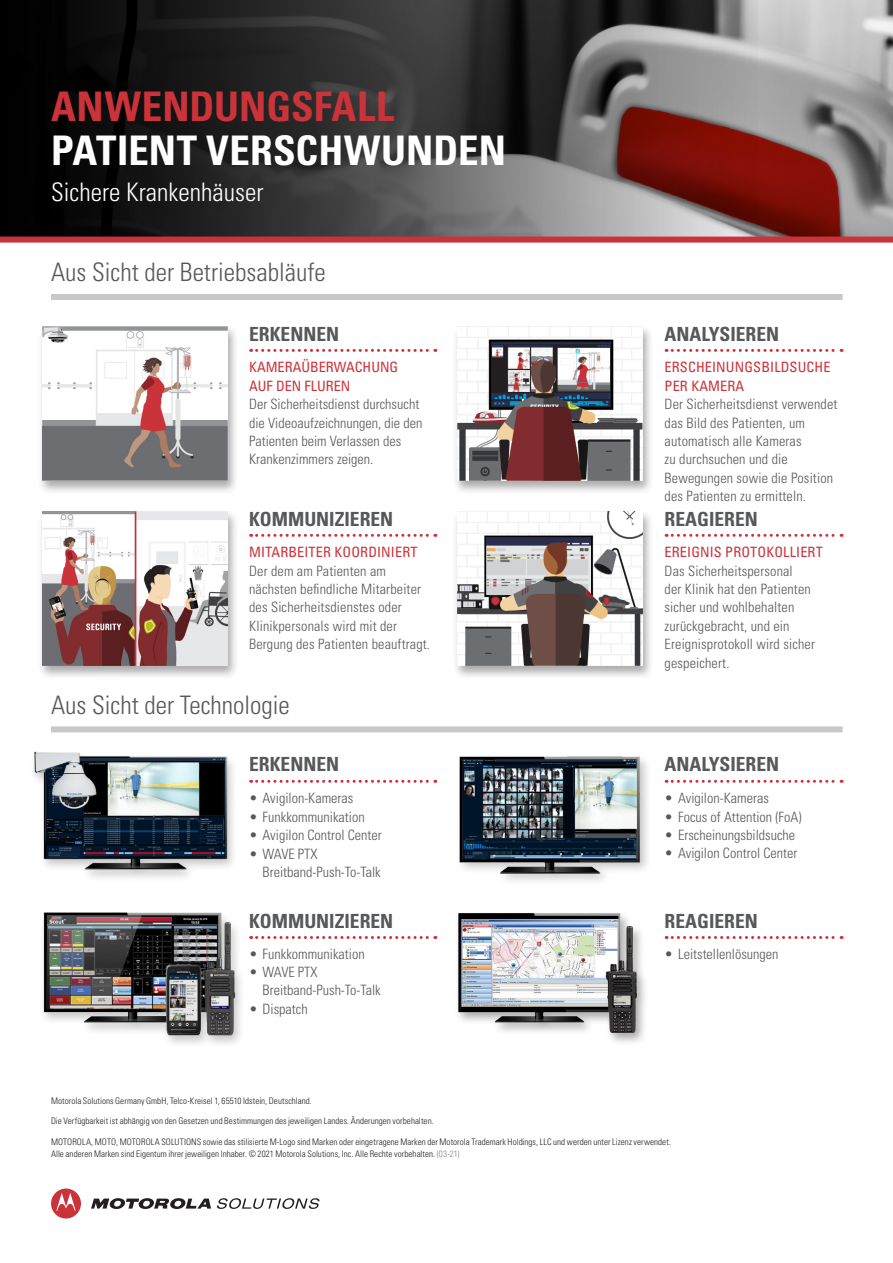
<style>
.page{position:relative;width:893px;height:1263px;background:#fff}
.page>*{position:absolute;margin:0;border:0;box-sizing:border-box;transform-origin:0 0}
.Body_Text{font:700 condensed 40.8px "Univers LT Std";color:#fff}
.Body_Text-2{font:700 condensed 40.8px "Univers LT Std";color:#cb333b}
.t1{font:300 condensed 25.5px "Univers LT Std";color:#57585a}
.t2{font:300 condensed 25.5px "Univers LT Std";color:#fff}
.t3{font:700 condensed 19.5px "Univers LT Std";color:#57585a}
.t4{font:300 condensed 14.25px/18.3px "Univers LT Std";letter-spacing:.01em;color:#57585a}
.t5{font:condensed 14.25px/18.3px "Univers LT Std";letter-spacing:.01em;color:#cb333b}
.t6{font:300 condensed 9px "Univers";letter-spacing:.005em;color:#231f20}
.s1{color:#808285}
</style>
<div class="page">
<img style="left:758px;top:0;width:135px;height:237px">
<svg style="left:0;top:0;width:758px;height:237px;background:#3f3837"></svg>
<div style="left:0;top:237px;width:893px;height:6px;background:#cb333b"></div>
<div style="left:38px;top:324px;width:201px;height:171px;background:#231f20;opacity:.38"></div>
<img style="left:42px;top:326px;width:186px;height:155px">
<div style="left:30px;top:750px;width:208px;height:132px;background:#231f20;opacity:.25"></div>
<img style="left:30px;top:750px;width:199px;height:123px">
<div style="left:38px;top:509px;width:201px;height:171px;background:#231f20;opacity:.38"></div>
<img style="left:42px;top:511px;width:186px;height:155px">
<div style="left:453px;top:324px;width:201px;height:171px;background:#231f20;opacity:.38"></div>
<img style="left:457px;top:326px;width:186px;height:155px">
<div style="left:453px;top:509px;width:201px;height:171px;background:#231f20;opacity:.38"></div>
<img style="left:457px;top:511px;width:186px;height:155px">
<svg style="left:251px;top:349px;width:185px;height:3px"></svg>
<svg style="left:251px;top:780px;width:185px;height:3px"></svg>
<svg style="left:251px;top:534px;width:185px;height:3px"></svg>
<svg style="left:251px;top:936px;width:185px;height:3px"></svg>
<svg style="left:666px;top:349px;width:176px;height:3px"></svg>
<svg style="left:666px;top:780px;width:176px;height:3px"></svg>
<svg style="left:666px;top:534px;width:176px;height:3px"></svg>
<svg style="left:666px;top:936px;width:176px;height:3px"></svg>
<div style="left:456px;top:753px;width:196px;height:133px;background:#231f20;opacity:.25"></div>
<img style="left:457px;top:754px;width:186px;height:123px">
<div style="left:51px;top:726px;width:792px;height:6px;background:#c7c8ca"></div>
<div style="left:51px;top:294px;width:792px;height:6px;background:#c7c8ca"></div>
<svg style="left:91px;top:1198px;width:120px;height:11px"></svg>
<svg style="left:51px;top:1188px;width:30px;height:30px"></svg>
<svg style="left:217px;top:1198px;width:102px;height:11px"></svg>
<div style="left:454px;top:911px;width:194px;height:135px;background:#231f20;opacity:.38"></div>
<img style="left:454px;top:911px;width:188px;height:128px">
<div style="left:39px;top:911px;width:207px;height:137px;background:#231f20;opacity:.25"></div>
<img style="left:41px;top:911px;width:200px;height:128px">
<p class="Body_Text-2" style="left:51px;top:81px;width:345px">ANWENDUNGSFALL</p>
<p class="Body_Text" style="left:51px;top:125px;width:456px">PATIENT VERSCHWUNDEN</p>
<p class="t2" style="left:51px;top:176px;width:214px">Sichere Krankenhäuser</p>
<p class="t1" style="left:51px;top:257px;width:276px">Aus Sicht der Betriebsabläufe</p>
<p class="t3" style="left:249px;top:322px;width:91px">ERKENNEN</p>
<p class="t3" style="left:665px;top:322px;width:116px">ANALYSIEREN</p>
<p class="t5" style="left:249px;top:358px;width:151px">KAMERAÜBERWACHUNG<br>AUF DEN FLUREN</p>
<p class="t4" style="left:249px;top:395px;width:175px">Der Sicherheitsdienst durchsucht die Videoaufzeichnungen, die den<br>Patienten beim Verlassen des<br>Krankenzimmers zeigen.</p>
<p class="t5" style="left:665px;top:358px;width:167px">ERSCHEINUNGSBILDSUCHE<br>PER KAMERA</p>
<p class="t4" style="left:665px;top:395px;width:174px">Der Sicherheitsdienst verwendet das Bild des Patienten, um automatisch alle Kameras<br>zu durchsuchen und die<br>Bewegungen sowie die Position des Patienten zu ermitteln.</p>
<p class="t3" style="left:249px;top:507px;width:146px">KOMMUNIZIEREN</p>
<p class="t3" style="left:665px;top:507px;width:95px">REAGIEREN</p>
<p class="t5" style="left:249px;top:543px;width:170px">MITARBEITER KOORDINIERT</p>
<p class="t4" style="left:249px;top:562px;width:182px">Der dem am Patienten am nächsten befindliche Mitarbeiter des Sicherheitsdienstes oder<br>Klinikpersonals wird mit der<br>Bergung des Patienten beauftragt.</p>
<p class="t5" style="left:665px;top:543px;width:160px">EREIGNIS PROTOKOLLIERT</p>
<p class="t4" style="left:665px;top:562px;width:152px">Das Sicherheitspersonal<br>der Klinik hat den Patienten sicher und wohlbehalten zurückgebracht, und ein<br>Ereignisprotokoll wird sicher gespeichert.</p>
<p class="t1" style="left:51px;top:689px;width:240px">Aus Sicht der Technologie</p>
<p class="t3" style="left:249px;top:752px;width:91px">ERKENNEN</p>
<p class="t3" style="left:665px;top:752px;width:116px">ANALYSIEREN</p>
<p class="t4" style="left:249px;top:789px;width:106px">• Avigilon-Kameras</p>
<p class="t4" style="left:249px;top:808px;width:117px">• Funkkommunikation</p>
<p class="t4" style="left:249px;top:826px;width:134px">• Avigilon Control Center</p>
<p class="t4" style="left:263px;top:844px;width:120px;text-indent:-14px">• WAVE PTX<br>Breitband-Push-To-Talk</p>
<p class="t4" style="left:665px;top:789px;width:106px">• Avigilon-Kameras</p>
<p class="t4" style="left:665px;top:807px;width:138px">• Focus of Attention (FoA)</p>
<p class="t4" style="left:665px;top:826px;width:132px">• Erscheinungsbildsuche</p>
<p class="t4" style="left:665px;top:844px;width:134px">• Avigilon Control Center</p>
<p class="t3" style="left:249px;top:909px;width:146px">KOMMUNIZIEREN</p>
<p class="t3" style="left:665px;top:909px;width:95px">REAGIEREN</p>
<p class="t4" style="left:249px;top:944px;width:117px">• Funkkommunikation</p>
<p class="t4" style="left:263px;top:963px;width:120px;text-indent:-14px">• WAVE PTX<br>Breitband-Push-To-Talk</p>
<p class="t4" style="left:249px;top:1000px;width:60px">• Dispatch</p>
<p class="t4" style="left:665px;top:944px;width:115px">• Leitstellenlösungen</p>
<p class="t6" style="left:51px;top:1095px;width:262px">Motorola Solutions Germany GmbH, Telco-Kreisel 1, 65510 Idstein, Deutschland.</p>
<p class="t6" style="left:51px;top:1116px;width:384px">Die Verfügbarkeit ist abhängig von den Gesetzen und Bestimmungen des jeweiligen Landes. Änderungen vorbehalten.</p>
<p class="t6" style="left:51px;top:1136px;width:621px">MOTOROLA, MOTO, MOTOROLA SOLUTIONS sowie das stilisierte M-Logo sind Marken oder eingetragene Marken der Motorola Trademark Holdings, LLC und werden unter Lizenz verwendet.</p>
<p class="t6" style="left:51px;top:1149px;width:410px">Alle anderen Marken sind Eigentum ihrer jeweiligen Inhaber. © 2021 Motorola Solutions, Inc. Alle Rechte vorbehalten. <span class="s1">(03-21)</span></p>
</div>
